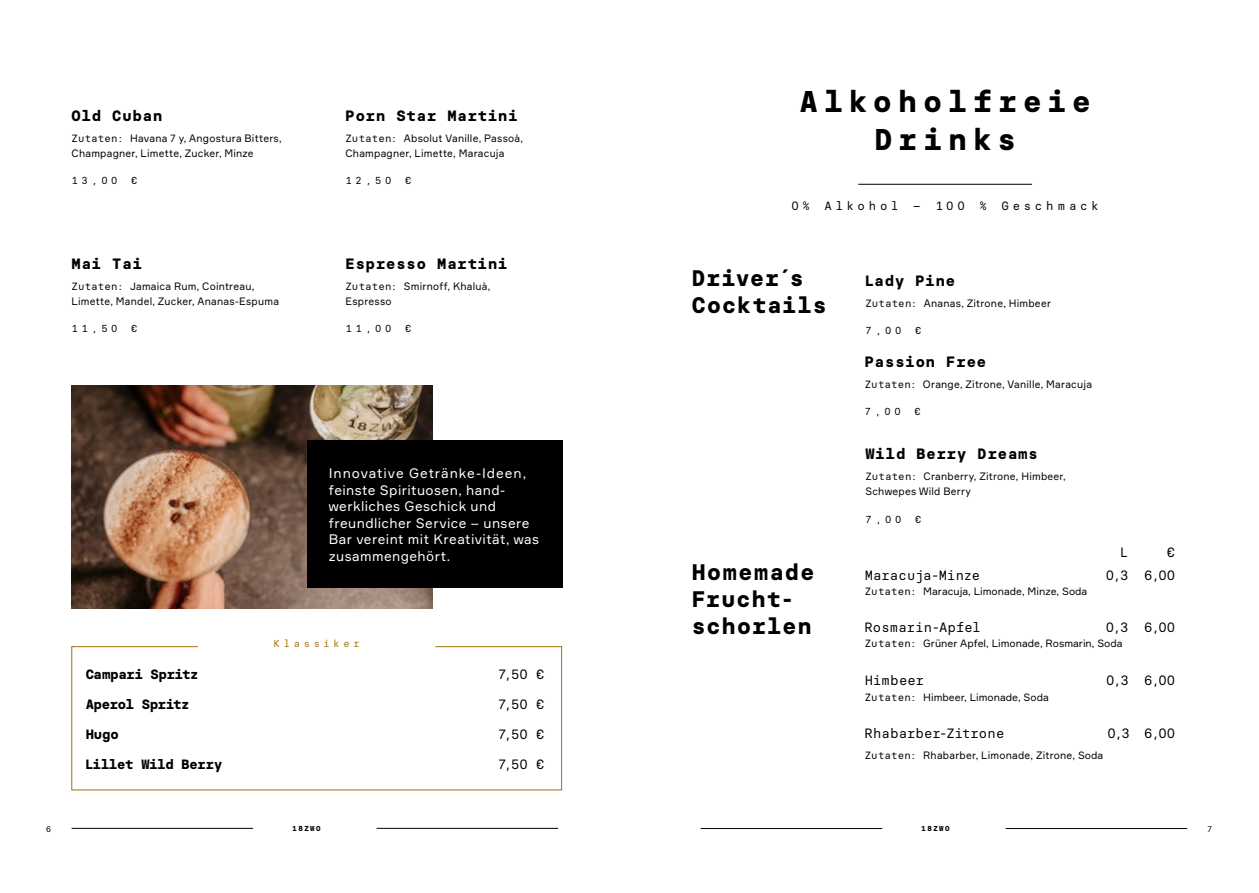
<style>
.page{position:relative;width:1259px;height:893px;background:#fff}
.page>*{position:absolute;margin:0;border:0;box-sizing:border-box;transform-origin:0 0}
.t1{font:700 30px/38.1px "Basier Circle Mono";letter-spacing:.21em;color:#000;text-align:center}
.t2{font:700 22.5px/27px "Basier Circle Mono";letter-spacing:.055em;color:#000}
.t3{font:700 15px "Basier Circle Mono";letter-spacing:.06em;color:#000}
.t4{font:13.5px/16.5px "Formular";letter-spacing:.03em;color:#fff}
.t5{font:13.5px "Basier Circle Mono";letter-spacing:.005em;color:#000}
.t6{font:700 13.5px "Basier Circle Mono";letter-spacing:-.02em;color:#000}
.t7{font:12px "Basier Circle Mono";letter-spacing:.315em;color:#000}
.t8{font:10.5px/15px "Formular";letter-spacing:.02em;color:#000}
.t9{font:10.35px "Formular";color:#000}
.t10{font:10.2px "Basier Circle Mono";letter-spacing:.36em;color:#000}
.t11{font:10.2px "Basier Circle Mono";letter-spacing:.36em;color:#a4720d}
.t12{font:8.25px "Formular";color:#000}
.t13{font:700 7.2px "Basier Circle Mono";letter-spacing:.2em;color:#000}
.s1{font-family:"Basier Circle Mono"}
.s2{font-family:"Basier Circle Mono";font-size:10.5px}
.s3{color:#fff}
.s4{font-size:10.35px}
</style>
<div class="page">
<hr style="left:1005px;top:828px;width:182px;height:1px;background:#000">
<hr style="left:376px;top:828px;width:182px;height:1px;background:#000">
<hr style="left:72px;top:828px;width:181px;height:1px;background:#000">
<hr style="left:700px;top:828px;width:182px;height:1px;background:#000">
<img style="left:72px;top:385px;width:360px;height:224px">
<div style="left:307px;top:440px;width:255px;height:148px;background:#000"></div>
<hr style="left:858px;top:184px;width:174px;height:1px;background:#000">
<svg style="left:71px;top:646px;width:491px;height:144px"></svg>
<h3 class="t3" style="left:72px;top:106px;width:92px">Old Cuban</h3>
<p class="t8" style="left:72px;top:130px;width:212px"><span class="s1">Zutaten:</span> Havana 7 y, Angostura Bitters,<br>Champagner, Limette, Zucker, Minze</p>
<p class="t10" style="left:72px;top:174px;width:47px">13,00</p>
<p class="t10" style="left:131px;top:174px;width:8px">€</p>
<h3 class="t3" style="left:72px;top:255px;width:72px">Mai Tai</h3>
<p class="t8" style="left:72px;top:279px;width:209px"><span class="s1">Zutaten:</span> Jamaica Rum, Cointreau,<br>Limette, Mandel, Zucker, Ananas-Espuma</p>
<p class="t10" style="left:72px;top:322px;width:47px">11,50</p>
<p class="t10" style="left:131px;top:322px;width:8px">€</p>
<h3 class="t3" style="left:345px;top:106px;width:174px">Porn Star Martini</h3>
<p class="t8" style="left:345px;top:130px;width:179px"><span class="s1">Zutaten:</span> Absolut Vanille, Passoà,<br>Champagner, Limette, Maracuja</p>
<p class="t10" style="left:345px;top:174px;width:47px">12,50</p>
<p class="t10" style="left:405px;top:174px;width:8px">€</p>
<h3 class="t3" style="left:345px;top:255px;width:164px">Espresso Martini</h3>
<p class="t8" style="left:345px;top:279px;width:146px"><span class="s1">Zutaten:</span> Smirnoff, Khaluà,<br>Espresso</p>
<p class="t10" style="left:345px;top:322px;width:47px">11,00</p>
<p class="t10" style="left:405px;top:322px;width:8px">€</p>
<p class="t4" style="left:329px;top:465px;width:212px">Innovative Getränke-Ideen, feinste Spirituosen, hand&shy;werkliches Geschick und freundlicher Service – unsere<br>Bar vereint mit Kreativität, was zusammengehört.</p>
<p class="t11" style="left:274px;top:637px;width:87px">Klassiker</p>
<p class="t6" style="left:86px;top:666px;width:114px">Campari Spritz</p>
<p class="t5" style="left:498px;top:665px;width:48px">7,50 €</p>
<p class="t6" style="left:86px;top:696px;width:105px">Aperol Spritz</p>
<p class="t5" style="left:498px;top:695px;width:48px">7,50 €</p>
<p class="t6" style="left:86px;top:726px;width:34px">Hugo</p>
<p class="t5" style="left:498px;top:725px;width:48px">7,50 €</p>
<p class="t6" style="left:86px;top:756px;width:138px">Lillet Wild Berry</p>
<p class="t5" style="left:498px;top:755px;width:48px">7,50 €</p>
<h1 class="t1" style="left:799px;top:82px;width:293px">Alkoholfreie<br>Drinks</h1>
<p class="t7" style="left:791px;top:199px;width:309px">0% Alkohol – 100 % Geschmack</p>
<h2 class="t2" style="left:692px;top:264px;width:136px">Driver´s<br>Cocktails</h2>
<h2 class="t2" style="left:692px;top:558px;width:124px">Homemade<br>Frucht&shy;schorlen</h2>
<h3 class="t3" style="left:865px;top:271px;width:91px">Lady Pine</h3>
<p class="t8" style="left:865px;top:295px;width:187px"><span class="s1">Zutaten:</span> Ananas, Zitrone, Himbeer</p>
<p class="t10" style="left:865px;top:324px;width:38px">7,00</p>
<p class="t10" style="left:915px;top:324px;width:8px">€</p>
<h3 class="t3" style="left:865px;top:353px;width:123px">Passion Free</h3>
<p class="t8" style="left:865px;top:377px;width:229px"><span class="s1">Zutaten:</span> Orange, Zitrone, Vanille, Maracuja</p>
<p class="t10" style="left:865px;top:405px;width:38px">7,00</p>
<p class="t10" style="left:914px;top:405px;width:8px">€</p>
<h3 class="t3" style="left:865px;top:445px;width:174px">Wild Berry Dreams</h3>
<p class="t8" style="left:865px;top:469px;width:202px"><span class="s1">Zutaten:</span> Cranberry, Zitrone, Himbeer,<br>Schwepes Wild Berry</p>
<p class="t10" style="left:865px;top:513px;width:38px">7,00</p>
<p class="t10" style="left:915px;top:513px;width:8px">€</p>
<p class="t5" style="left:1120px;top:544px;width:10px">L</p>
<p class="t5" style="left:1167px;top:544px;width:10px">€</p>
<p class="t5" style="left:865px;top:566px;width:117px">Maracuja-Minze</p>
<p class="t5" style="left:1106px;top:566px;width:71px">0,3 6,00</p>
<p class="t9" style="left:865px;top:585px;width:224px"><span class="s2">Zutaten:</span> Maracuja, Limonade, Minze, Soda</p>
<p class="t5" style="left:865px;top:619px;width:118px">Rosmarin-Apfel</p>
<p class="t5" style="left:1106px;top:619px;width:71px">0,3 6,00</p>
<p class="t9" style="left:865px;top:637px;width:259px"><span class="s2">Zutaten:</span> Grüner Apfel, Limonade, Rosmarin, Soda</p>
<p class="t5" style="left:865px;top:671px;width:61px">Himbeer</p>
<p class="t5" style="left:1106px;top:671px;width:70px">0,3 6,00</p>
<p class="t9" style="left:865px;top:691px;width:185px"><span class="s2">Zutaten:</span> Himbeer, Limonade, Soda</p>
<p class="t5" style="left:865px;top:725px;width:141px">Rhabarber-Zitrone</p>
<p class="t5" style="left:1107px;top:725px;width:69px">0,3<span class="s3">0</span> 6,00</p>
<p class="t8" style="left:865px;top:748px;width:240px"><span class="s1">Zutaten:</span> Rhabarber, Limonade, Zitrone, <span class="s4">Soda</span></p>
<p class="t12" style="left:46px;top:824px;width:6px">6</p>
<p class="t13" style="left:292px;top:824px;width:30px">18ZWO</p>
<p class="t13" style="left:921px;top:824px;width:30px">18ZWO</p>
<p class="t12" style="left:1207px;top:824px;width:6px">7</p>
</div>
